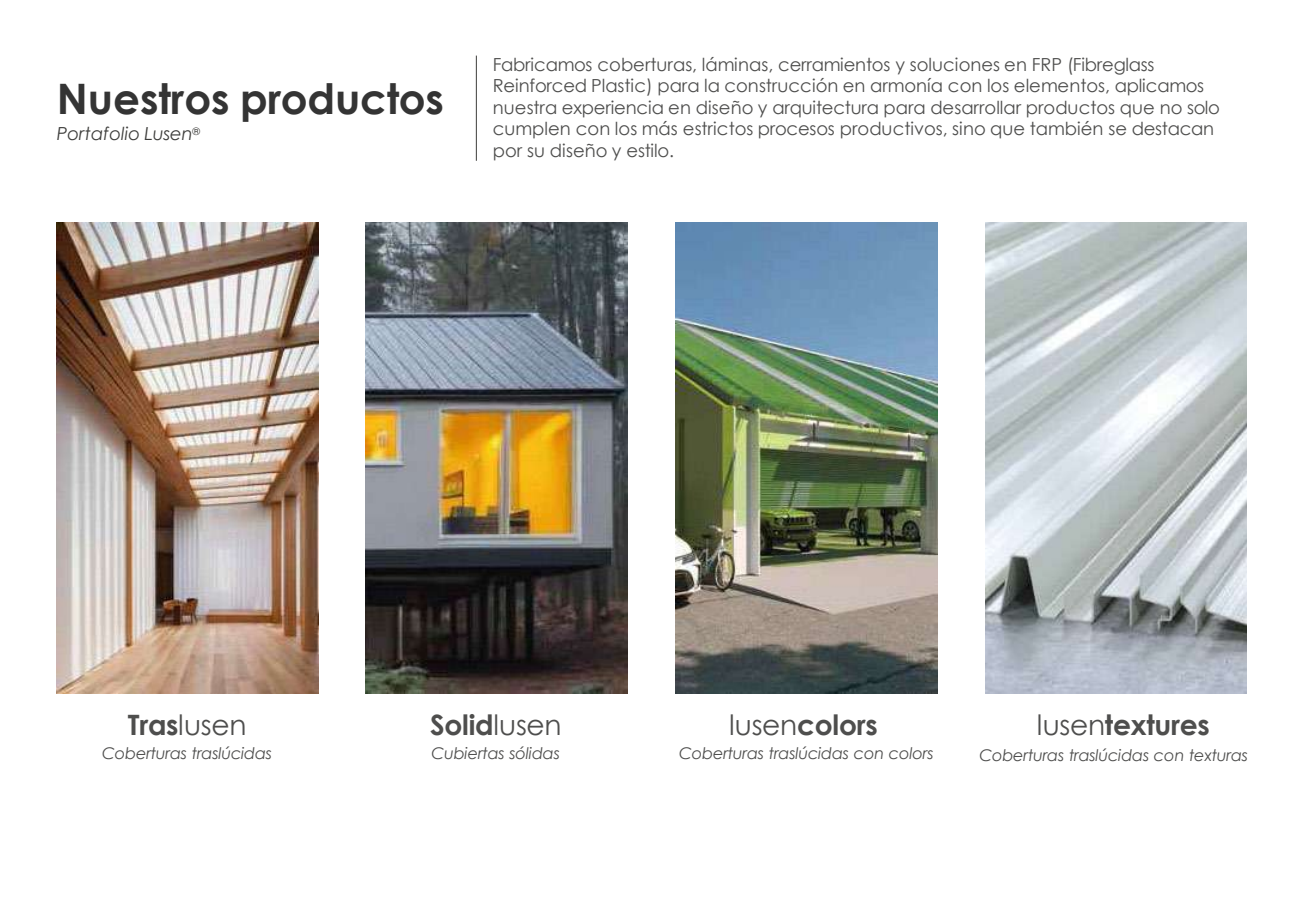
<style>
.page{position:relative;width:1304px;height:908px;background:#fff}
.page>*{position:absolute;margin:0;border:0;box-sizing:border-box;transform-origin:0 0}
.t1{font:700 42px "Century Gothic";letter-spacing:-.005em;color:#343434}
.t2{font:700 28px "Century Gothic";letter-spacing:-.01em;color:#4e4e4d}
.t3{font:28px "Century Gothic";letter-spacing:-.01em;color:#4e4e4d}
.t4{font:18px/21.6px "Century Gothic";color:#4e4e4d}
.t5{font:italic 18px "Century Gothic";color:#3d3d3b}
.t6{font:italic 16px "Century Gothic";letter-spacing:-.015em;color:#4e4e4d}
.s1{font-weight:700}
.s2{font-weight:400}
</style>
<div class="page">
<hr style="left:476px;top:56px;width:1px;height:105px;background:#3d3d3b">
<img style="left:56px;top:223px;width:262px;height:470px">
<img style="left:366px;top:223px;width:262px;height:470px">
<img style="left:675px;top:223px;width:262px;height:470px">
<img style="left:985px;top:223px;width:262px;height:470px">
<h1 class="t1" style="left:57px;top:67px;width:389px">Nuestros productos</h1>
<p class="t5" style="left:57px;top:121px;width:145px">Portafolio Lusen<sup>®</sup></p>
<p class="t4" style="left:493px;top:53px;width:728px">Fabricamos coberturas, láminas, cerramientos y soluciones en FRP (Fibreglass Reinforced Plastic) para la construcción en armonía con los elementos, aplicamos nuestra experiencia en diseño y arquitectura para desarrollar productos que no solo cumplen con los más estrictos procesos productivos, sino que también se destacan por su diseño y estilo.</p>
<h2 class="t3" style="left:128px;top:705px;width:120px"><span class="s1">Tras</span>lusen</h2>
<p class="t6" style="left:102px;top:742px;width:171px">Coberturas traslúcidas</p>
<h2 class="t2" style="left:430px;top:703px;width:133px">Solid<span class="s2">lusen</span></h2>
<p class="t6" style="left:432px;top:742px;width:130px">Cubiertas sólidas</p>
<h2 class="t2" style="left:729px;top:703px;width:150px"><span class="s2">lusen</span>colors</h2>
<p class="t6" style="left:679px;top:742px;width:256px">Coberturas traslúcidas con colors</p>
<h2 class="t2" style="left:1037px;top:703px;width:174px"><span class="s2">lusen</span>textures</h2>
<p class="t6" style="left:979px;top:744px;width:270px">Coberturas traslúcidas con texturas</p>
</div>
